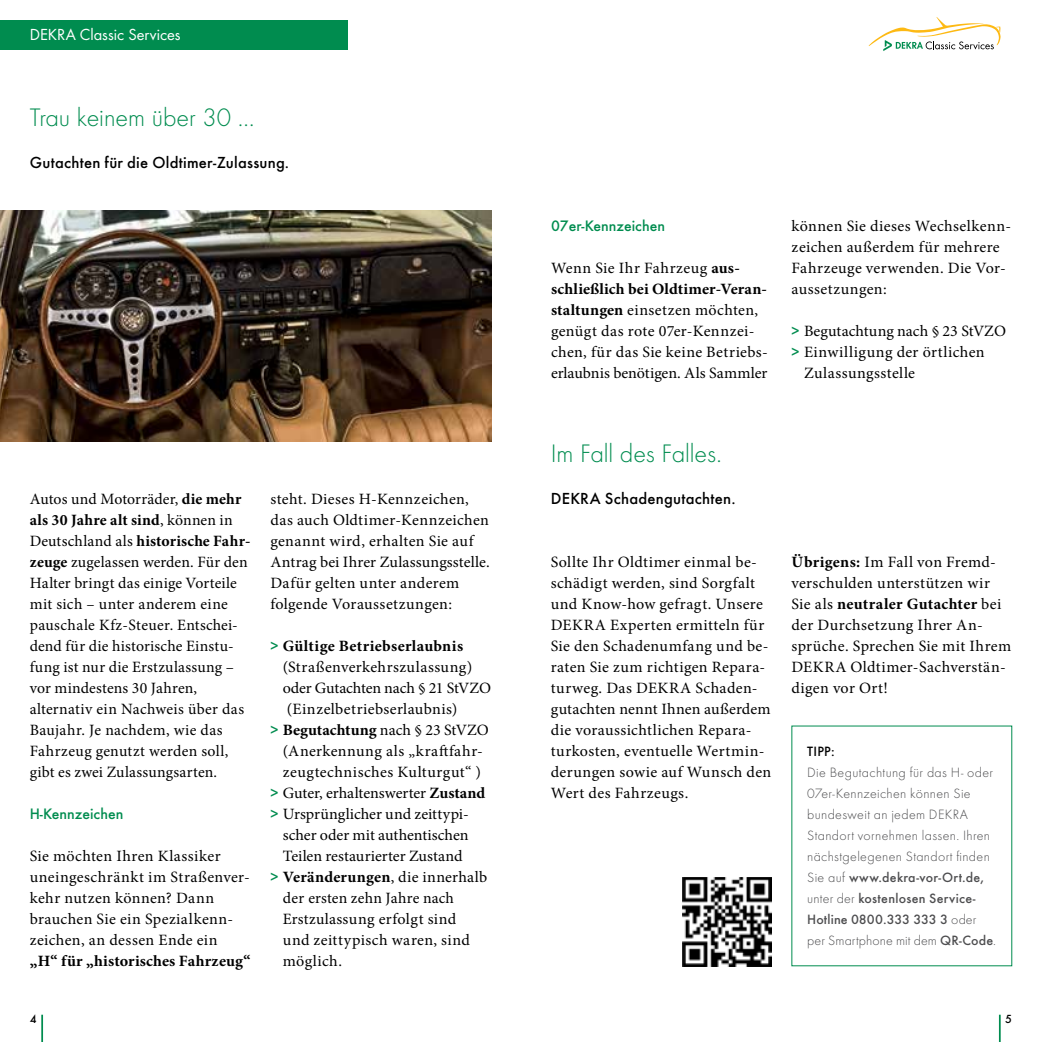
<style>
.page{position:relative;width:1042px;height:1042px;background:#fff}
.page>*{position:absolute;margin:0;border:0;box-sizing:border-box;transform-origin:0 0}
.t1{font:300 26.25px "Futura";letter-spacing:-.005em;color:#008c4f}
.t2{font:500 16.62px "Futura";letter-spacing:.015em;color:#000}
.t3{font:16.62px "Futura Boo";color:#fff}
.t4{font:15.75px/21px "Minion Pro";letter-spacing:.02em;color:#000}
.t5{font:700 15.75px "Minion Pro";letter-spacing:.015em;color:#000}
.t6{font:15.75px "Minion Pro";letter-spacing:-.005em;color:#000}
.t7{font:15.75px "Minion Pro";color:#000}
.t8{font:500 15.75px "Futura";color:#008c4f}
.t9{font:15.75px "Minion Pro";letter-spacing:-.01em;color:#000}
.t10{font:300 14px/21px "Futura";letter-spacing:.025em;color:#4d4d4f}
.t11{font:500 14px "Futura";color:#000}
.t12{font:500 12.25px "Futura";color:#000}
.s1{font-weight:700}
.s2{font-family:"Futura";font-weight:500;color:#008c4f}
.s3{font-weight:400}
.s4{font-weight:500}
</style>
<div class="page">
<div style="left:0;top:20px;width:347px;height:30px;background:#008c4f"></div>
<img style="left:682px;top:877px;width:89px;height:89px">
<img style="left:0;top:210px;width:491px;height:231px">
<svg style="left:999px;top:1014px;width:1px;height:28px"></svg>
<hr style="left:41px;top:1014px;width:2px;height:28px;background:#008c4f">
<svg style="left:868px;top:17px;width:132px;height:34px"></svg>
<p class="t3" style="left:30px;top:23px;width:152px">DEKRA Classic Services</p>
<h1 class="t1" style="left:30px;top:100px;width:226px">Trau keinem über 30 …</h1>
<p class="t2" style="left:30px;top:150px;width:261px">Gutachten für die Oldtimer-Zulassung.</p>
<p class="t8" style="left:551px;top:214px;width:116px">07er-Kennzeichen</p>
<p class="t4" style="left:551px;top:258px;width:218px">Wenn Sie Ihr Fahrzeug <span class="s1">aus&shy;schließlich bei Oldtimer-Veran&shy;staltungen</span> einsetzen möchten, genügt das rote 07er-Kennzei&shy;chen, für das Sie keine Betriebs&shy;erlaubnis benötigen. Als Sammler</p>
<h1 class="t1" style="left:551px;top:436px;width:172px">Im Fall des Falles.</h1>
<p class="t4" style="left:791px;top:216px;width:221px">können Sie dieses Wechselkenn&shy;zeichen außerdem für mehrere<br>Fahrzeuge verwenden. Die Vor&shy;aussetzungen:</p>
<p class="t7" style="left:791px;top:320px;width:216px"><span class="s2">&gt;</span> Begutachtung nach § 23 StVZO</p>
<p class="t4" style="left:791px;top:342px;width:194px"><span class="s2">&gt;</span> Einwilligung der örtlichen</p>
<p class="t4" style="left:804px;top:363px;width:113px">Zulassungsstelle</p>
<p class="t7" style="left:30px;top:488px;width:213px">Autos und Motorräder, <span class="s1">die mehr</span></p>
<p class="t2" style="left:551px;top:486px;width:186px">DEKRA Schadengutachten.</p>
<p class="t4" style="left:30px;top:510px;width:222px"><span class="s1">als 30 Jahre alt sind</span>, können in<br>Deutschland als <span class="s1">historische Fahr&shy;zeuge</span> zugelassen werden. Für den<br>Halter bringt das einige Vorteile mit sich – unter anderem eine pauschale Kfz-Steuer. Entschei&shy;dend für die historische Einstu&shy;fung ist nur die Erstzulassung – vor mindestens 30 Jahren, alternativ ein Nachweis über das<br>Baujahr. Je nachdem, wie das<br>Fahrzeug genutzt werden soll, gibt es zwei Zulassungsarten.</p>
<p class="t8" style="left:30px;top:802px;width:95px">H-Kennzeichen</p>
<p class="t4" style="left:30px;top:846px;width:222px">Sie möchten Ihren Klassiker uneingeschränkt im Straßenver&shy;kehr nutzen können? Dann brauchen Sie ein Spezialkenn&shy;zeichen, an dessen Ende ein</p>
<p class="t5" style="left:30px;top:950px;width:222px">„H“ für „historisches Fahrzeug“</p>
<p class="t4" style="left:270px;top:489px;width:221px">steht. Dieses H-Kennzeichen, das auch Oldtimer-Kennzeichen genannt wird, erhalten Sie auf<br>Antrag bei Ihrer Zulassungsstelle.<br>Dafür gelten unter anderem folgende Voraussetzungen:</p>
<p class="t5" style="left:270px;top:635px;width:194px"><span class="s2">&gt;</span> Gültige Betriebserlaubnis</p>
<p class="t4" style="left:283px;top:657px;width:191px">(Straßenverkehrszulassung)</p>
<p class="t9" style="left:283px;top:677px;width:210px">oder Gutachten nach § 21 StVZO</p>
<p class="t4" style="left:287px;top:699px;width:172px">(Einzelbetriebserlaubnis)</p>
<p class="t5" style="left:270px;top:719px;width:220px"><span class="s2">&gt;</span> Begutachtung <span class="s3">nach § 23 StVZO</span></p>
<p class="t4" style="left:283px;top:741px;width:202px">(Anerkennung als „kraftfahr-</p>
<p class="t4" style="left:283px;top:762px;width:200px">zeugtechnisches Kulturgut“ )</p>
<p class="t6" style="left:270px;top:782px;width:216px"><span class="s2">&gt;</span> Guter, erhaltenswerter <span class="s1">Zustand</span></p>
<p class="t7" style="left:270px;top:803px;width:200px"><span class="s2">&gt;</span> Ursprünglicher und zeittypi-</p>
<p class="t6" style="left:283px;top:824px;width:187px">scher oder mit authentischen</p>
<p class="t6" style="left:283px;top:845px;width:181px">Teilen restaurierter Zustand</p>
<p class="t5" style="left:270px;top:866px;width:218px"><span class="s2">&gt;</span> Veränderungen<span class="s3">, die innerhalb</span></p>
<p class="t4" style="left:283px;top:888px;width:173px">der ersten zehn Jahre nach</p>
<p class="t4" style="left:283px;top:909px;width:175px">Erstzulassung erfolgt sind</p>
<p class="t4" style="left:283px;top:930px;width:188px">und zeittypisch waren, sind</p>
<p class="t4" style="left:283px;top:951px;width:61px">möglich.</p>
<p class="t4" style="left:551px;top:552px;width:222px">Sollte Ihr Oldtimer einmal be&shy;schädigt werden, sind Sorgfalt und Know-how gefragt. Unsere<br>DEKRA Experten ermitteln für<br>Sie den Schadenumfang und be&shy;raten Sie zum richtigen Repara&shy;turweg. Das DEKRA Schaden&shy;gutachten nennt Ihnen außerdem die voraussichtlichen Repara&shy;turkosten, eventuelle Wertmin&shy;derungen sowie auf Wunsch den<br>Wert des Fahrzeugs.</p>
<p class="t4" style="left:791px;top:552px;width:221px"><span class="s1">Übrigens:</span> Im Fall von Fremd&shy;verschulden unterstützen wir<br>Sie als <span class="s1">neutraler Gutachter</span> bei der Durchsetzung Ihrer An&shy;sprüche. Sprechen Sie mit Ihrem<br>DEKRA Oldtimer-Sachverstän&shy;digen vor Ort!</p>
<p class="t11" style="left:807px;top:741px;width:29px">TIPP:</p>
<p class="t10" style="left:807px;top:761px;width:190px">Die Begutachtung für das H- oder<br>07er-Kennzeichen können Sie bundesweit an jedem DEKRA<br>Standort vornehmen lassen. Ihren nächstgelegenen Standort finden<br>Sie auf <span class="s4">www.dekra-vor-Ort.de, </span>unter der <span class="s4">kostenlosen Service-<br>Hotline 0800.333 333 3</span> oder per Smartphone mit dem <span class="s4">QR-Code</span>.</p>
<p class="t12" style="left:30px;top:1010px;width:8px">4</p>
<p class="t12" style="left:1005px;top:1010px;width:8px">5</p>
</div>
